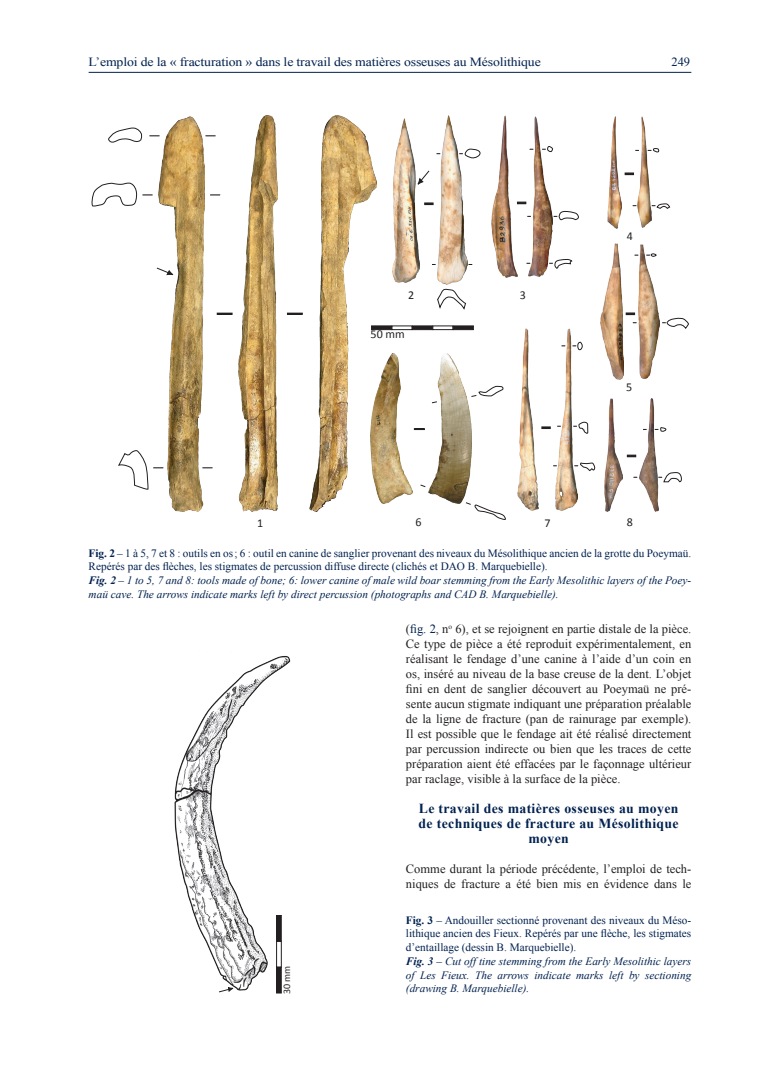
<style>
.page{position:relative;width:780px;height:1088px;background:#fff}
.page>*{position:absolute;margin:0;border:0;box-sizing:border-box;transform-origin:0 0}
.Titre2{font:700 13.75px/15px "Times New Roman";letter-spacing:.025em;color:#00214f;text-align:center}
.Sans_retrait_sans_le{font:12.5px/15px "Times New Roman";color:#231f20;text-align:justify}
.t1{font:12.5px "Times New Roman";letter-spacing:-.01em;color:#00214f;scale:1.1 1}
.t2{font:12.5px "Times New Roman";letter-spacing:-.01em;color:#00214f}
.t3{font:12px "Calibri";color:#231f20}
.Figures{font:11.25px/13.8px "Times New Roman";color:#00214f}
.Figures-2{font:italic 11.25px/13.8px "Times New Roman";color:#00214f}
.t4{font:10px "Calibri";color:#231f20}
.s1{font-weight:700}
.s2{font-style:normal}
.s3{color:#00214f}
</style>
<div class="page">
<hr style="left:89px;top:72px;width:602px;height:1px;background:#00214f">
<img style="left:437px;top:116px;width:30px;height:169px">
<hr style="left:371px;top:326px;width:21px;height:4px;background:#231f20">
<svg style="left:391px;top:326px;width:21px;height:4px"></svg>
<hr style="left:412px;top:326px;width:21px;height:4px;background:#231f20">
<svg style="left:432px;top:326px;width:21px;height:4px"></svg>
<hr style="left:453px;top:326px;width:20px;height:4px;background:#231f20">
<svg style="left:108px;top:128px;width:34px;height:15px"></svg>
<img style="left:238px;top:116px;width:39px;height:396px">
<img style="left:309px;top:116px;width:67px;height:396px">
<img style="left:159px;top:116px;width:45px;height:395px">
<svg style="left:217px;top:313px;width:15px;height:2px"></svg>
<svg style="left:287px;top:313px;width:16px;height:2px"></svg>
<svg style="left:91px;top:183px;width:61px;height:23px"></svg>
<svg style="left:118px;top:450px;width:45px;height:40px"></svg>
<img style="left:392px;top:119px;width:27px;height:163px">
<img style="left:517px;top:329px;width:21px;height:181px">
<img style="left:600px;top:244px;width:23px;height:136px">
<img style="left:491px;top:115px;width:27px;height:163px">
<img style="left:607px;top:116px;width:14px;height:112px">
<img style="left:604px;top:398px;width:19px;height:113px">
<svg style="left:437px;top:289px;width:29px;height:21px"></svg>
<svg style="left:662px;top:317px;width:27px;height:12px"></svg>
<svg style="left:651px;top:148px;width:8px;height:5px"></svg>
<svg style="left:553px;top:211px;width:26px;height:10px"></svg>
<svg style="left:577px;top:462px;width:18px;height:9px"></svg>
<svg style="left:578px;top:422px;width:10px;height:12px"></svg>
<svg style="left:577px;top:341px;width:6px;height:10px"></svg>
<svg style="left:459px;top:148px;width:22px;height:11px"></svg>
<svg style="left:658px;top:427px;width:8px;height:5px"></svg>
<svg style="left:658px;top:472px;width:24px;height:11px"></svg>
<img style="left:556px;top:329px;width:21px;height:181px">
<img style="left:638px;top:245px;width:22px;height:133px">
<img style="left:528px;top:117px;width:24px;height:159px">
<img style="left:637px;top:116px;width:14px;height:112px">
<img style="left:639px;top:398px;width:19px;height:113px">
<svg style="left:625px;top:312px;width:10px;height:3px"></svg>
<svg style="left:624px;top:172px;width:10px;height:3px"></svg>
<svg style="left:626px;top:455px;width:10px;height:2px"></svg>
<svg style="left:517px;top:202px;width:9px;height:2px"></svg>
<svg style="left:541px;top:426px;width:9px;height:3px"></svg>
<svg style="left:424px;top:202px;width:9px;height:3px"></svg>
<svg style="left:651px;top:203px;width:19px;height:6px"></svg>
<svg style="left:542px;top:146px;width:11px;height:6px"></svg>
<svg style="left:549px;top:259px;width:23px;height:10px"></svg>
<svg style="left:156px;top:267px;width:22px;height:10px"></svg>
<svg style="left:414px;top:170px;width:16px;height:18px"></svg>
<svg style="left:414px;top:428px;width:11px;height:2px"></svg>
<img style="left:428px;top:354px;width:43px;height:150px">
<img style="left:370px;top:354px;width:42px;height:149px">
<svg style="left:465px;top:502px;width:41px;height:18px"></svg>
<svg style="left:431px;top:401px;width:6px;height:2px"></svg>
<svg style="left:470px;top:386px;width:34px;height:11px"></svg>
<img style="left:174px;top:656px;width:117px;height:338px">
<div style="left:276px;top:967px;width:5px;height:26px;background:#231f20"></div>
<div style="left:276px;top:941px;width:5px;height:26px;background:#fff"></div>
<div style="left:276px;top:941px;width:5px;height:26px;border:1px solid #231f20"></div>
<div style="left:276px;top:915px;width:5px;height:26px;background:#231f20"></div>
<svg style="left:219px;top:986px;width:18px;height:7px"></svg>
<p class="t1" style="left:89px;top:53px;width:412px">L’emploi de la « fracturation » dans le travail des matières osseuses au Mésolithique</p>
<p class="t2" style="left:671px;top:53px;width:20px">249</p>
<p class="t3" style="left:257px;top:515px;width:8px">1</p>
<p class="t3" style="left:408px;top:288px;width:8px">2</p>
<p class="t3" style="left:519px;top:288px;width:8px">3</p>
<p class="t3" style="left:370px;top:327px;width:36px">50 mm</p>
<p class="t3" style="left:626px;top:229px;width:8px">4</p>
<p class="t3" style="left:626px;top:379px;width:8px">5</p>
<p class="t3" style="left:415px;top:514px;width:8px">6</p>
<p class="t3" style="left:544px;top:515px;width:8px">7</p>
<p class="t3" style="left:626px;top:515px;width:8px">8</p>
<p class="Figures" style="left:89px;top:546px;width:604px"><span class="s1">Fig. 2</span> – 1 à 5, 7 et 8 : outils en os; 6 : outil en canine de sanglier provenant des niveaux du Mésolithique ancien de la grotte du Poeymaü.<br>Repérés par des flèches, les stigmates de percussion diffuse directe (clichés et DAO B. Marquebielle).</p>
<p class="Figures-2" style="left:89px;top:573px;width:604px"><span class="s1">Fig. 2</span> <span class="s2">–</span> 1 to 5, 7 and 8: tools made of bone; 6: lower canine of male wild boar stemming from the Early Mesolithic layers of the Poey&shy;maü cave. The arrows indicate marks left by direct percussion (photographs and CAD B. Marquebielle).</p>
<p class="t4" style="left:280px;top:994px;width:30px;rotate:-90deg">30 mm</p>
<p class="Sans_retrait_sans_le" style="left:406px;top:621px;width:287px">(<span class="s3">fig. 2</span>, n<sup>o</sup> 6), et se rejoignent en partie distale de la pièce.<br>Ce type de pièce a été reproduit expérimentalement, en réalisant le fendage d’une canine à l’aide d’un coin en os, inséré au niveau de la base creuse de la dent. L’objet fini en dent de sanglier découvert au Poeymaü ne pré&shy;sente aucun stigmate indiquant une préparation préalable de la ligne de fracture (pan de rainurage par exemple).<br>Il est possible que le fendage ait été réalisé directement par percussion indirecte ou bien que les traces de cette préparation aient été effacées par le façonnage ultérieur par raclage, visible à la surface de la pièce.</p>
<p class="Titre2" style="left:418px;top:800px;width:261px">Le travail des matières osseuses au moyen de techniques de fracture au Mésolithique moyen</p>
<p class="Sans_retrait_sans_le" style="left:406px;top:861px;width:287px">Comme durant la période précédente, l’emploi de tech&shy;niques de fracture a été bien mis en évidence dans le</p>
<p class="Figures" style="left:406px;top:913px;width:287px;text-align:justify"><span class="s1">Fig. 3</span> – Andouiller sectionné provenant des niveaux du Méso&shy;lithique ancien des Fieux. Repérés par une flèche, les stigmates d’entaillage (dessin B. Marquebielle).</p>
<p class="Figures-2" style="left:406px;top:954px;width:287px"><span class="s1">Fig. 3</span> <span class="s2">–</span> Cut off tine stemming from the Early Mesolithic layers of Les Fieux. The arrows indicate marks left by sectioning</p>
<p class="Figures-2" style="left:406px;top:981px;width:125px">(drawing B. Marquebielle).</p>
</div>
